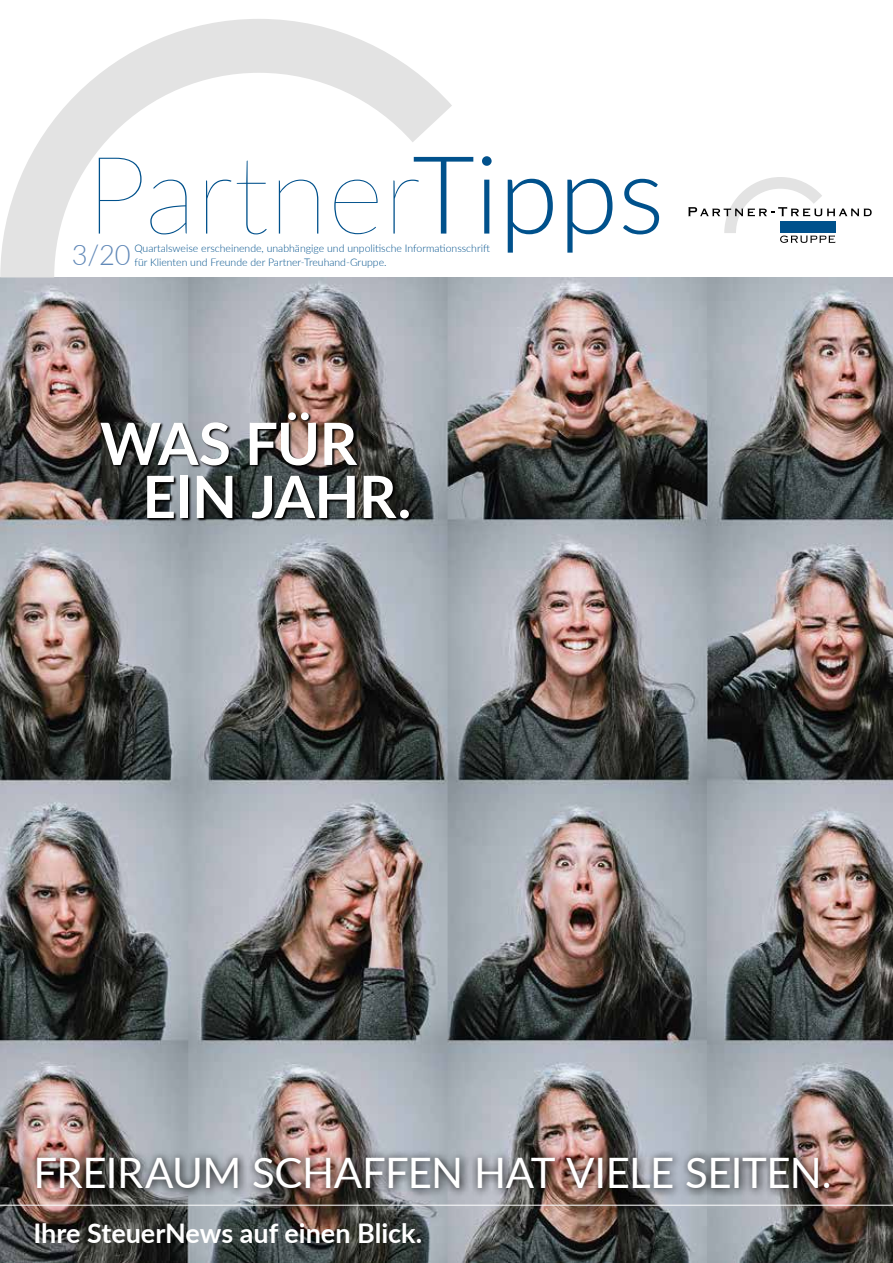
<style>
.page{position:relative;width:893px;height:1263px;background:#fff}
.page>*{position:absolute;margin:0;border:0;box-sizing:border-box;transform-origin:0 0}
.t1{font:100 108.3px "Lato";color:#00518c}
.t2{font:700 58.35px/53.1px "Lato";letter-spacing:-.01em;color:#fff}
.t3{font:42px "Lato";letter-spacing:-.01em;color:#fff}
.t4{font:300 28.5px "Lato";color:#6289b8;scale:.96 1}
.t5{font:700 27px "Lato";color:#fff}
.t6{font:300 10.5px "Lato";color:#00518c}
.s1{font-weight:300}
</style>
<div class="page">
<img style="left:0;top:277px;width:893px;height:986px">
<svg style="left:0;top:19px;width:452px;height:258px"></svg>
<svg style="left:688px;top:177px;width:184px;height:66px"></svg>
<hr style="left:0;top:1205px;width:893px;height:1px;background:#fff">
<img style="left:29px;top:1150px;width:810px;height:48px">
<svg style="left:100px;top:412px;width:312px;height:110px;background:#414242"></svg>
<h1 class="t1" style="left:86px;top:121px;width:580px">Partner<span class="s1">Tipps</span></h1>
<h3 class="t4" style="left:72px;top:235px;width:63px">3/20</h3>
<p class="t6" style="left:134px;top:241px;width:357px">Quartalsweise erscheinende, unabhängige und unpolitische Informationsschrift</p>
<p class="t6" style="left:134px;top:255px;width:254px">für Klienten und Freunde der Partner-Treuhand-Gruppe.</p>
<h2 class="t2" style="left:142px;top:415px;width:270px;text-indent:-43px">WAS FÜR<br>EIN JAHR.</h2>
<h3 class="t3" style="left:33px;top:1143px;width:800px">FREIRAUM SCHAFFEN HAT VIELE SEITEN.</h3>
<h3 class="t5" style="left:33px;top:1213px;width:390px">Ihre SteuerNews auf einen Blick.</h3>
</div>
